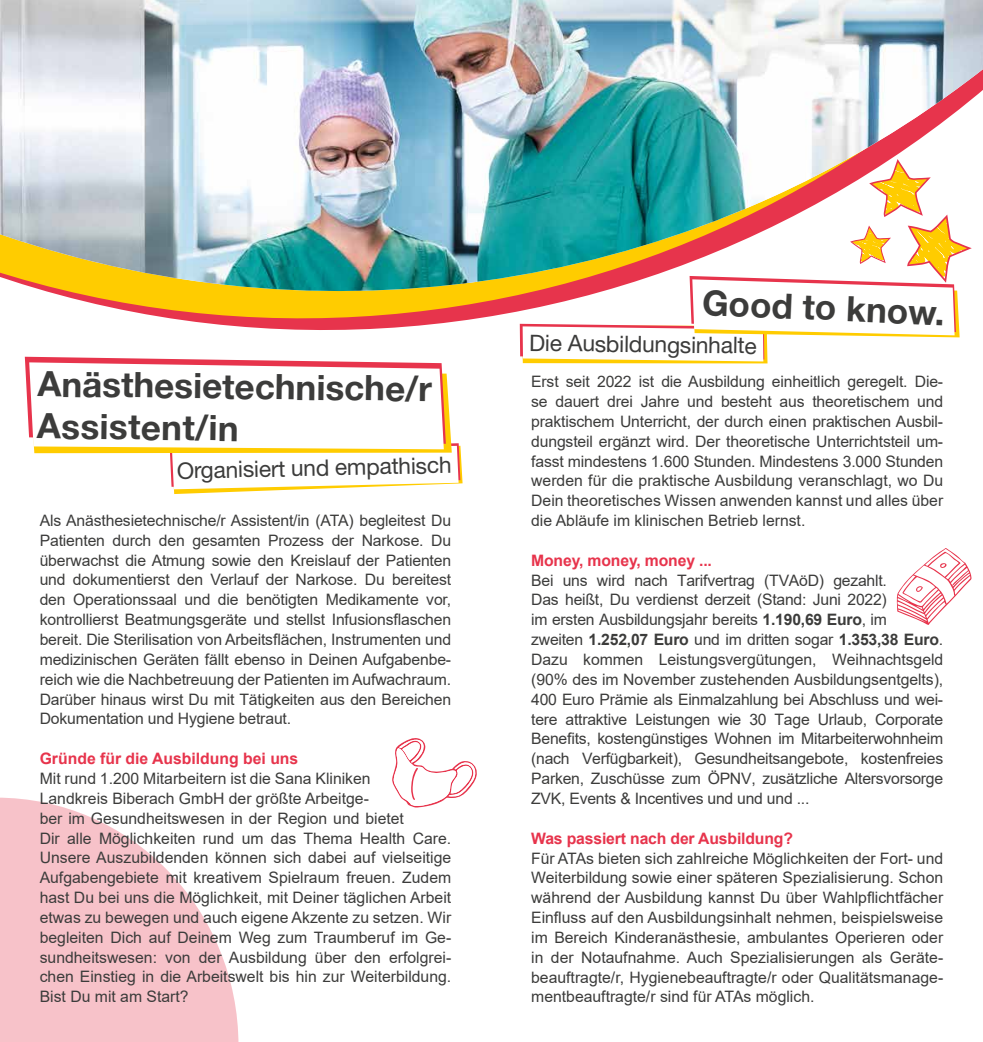
<style>
.page{position:relative;width:983px;height:1042px;background:#fff}
.page>*{position:absolute;margin:0;border:0;box-sizing:border-box;transform-origin:0 0}
.t1{font:700 35px/42.4px "Helvetica Neue LT Pro";color:#3c3c3b}
.t2{font:22.75px "Helvetica Neue LT Pro";color:#3c3c3b}
.t3{font:15.75px/19.8px "Arial";color:#3c3c3b;text-align:justify}
.t4{font:700 15.75px "Arial";letter-spacing:-.01em;color:#e7344c}
.s1{font-weight:700}
</style>
<div class="page">
<svg style="left:0;top:797px;width:239px;height:245px"></svg>
<img style="left:0;top:0;width:982px;height:330px">
<svg style="left:25px;top:357px;width:437px;height:137px"></svg>
<svg style="left:896px;top:548px;width:75px;height:77px"></svg>
<svg style="left:519px;top:159px;width:452px;height:204px"></svg>
<svg style="left:392px;top:738px;width:85px;height:69px"></svg>
<h1 class="t1" style="left:38px;top:361px;width:396px;rotate:1deg">Anästhesietechnische/r<br>Assistent/in</h1>
<h2 class="t2" style="left:177px;top:456px;width:276px;rotate:-1deg">Organisiert und empathisch</h2>
<p class="t3" style="left:40px;top:510px;width:413px">Als Anästhesietechnische/r Assistent/in (ATA) begleitest Du Patienten durch den gesamten Prozess der Narkose. Du überwachst die Atmung sowie den Kreislauf der Patienten und dokumentierst den Verlauf der Narkose. Du bereitest den Operationssaal und die benötigten Medikamente vor, kontrollierst Beatmungsgeräte und stellst Infusionsflaschen bereit. Die Sterilisation von Arbeitsflächen, Instrumenten und medizinischen Geräten fällt ebenso in Deinen Aufgabenbe&shy;reich wie die Nachbetreuung der Patienten im Aufwachraum.<br>Darüber hinaus wirst Du mit Tätigkeiten aus den Bereichen Dokumentation und Hygiene betraut.</p>
<p class="t4" style="left:40px;top:747px;width:260px">Gründe für die Ausbildung bei uns</p>
<p class="t3" style="left:40px;top:768px;width:413px;text-align:left">Mit rund 1.200 Mitarbeitern ist die Sana Kliniken<br>Landkreis Biberach GmbH der größte Arbeitge-<br>ber im Gesundheitswesen in der Region und bietet<br>Dir alle Möglichkeiten rund um das Thema Health Care.<br>Unsere Auszubildenden können sich dabei auf vielseitige Aufgabengebiete mit kreativem Spielraum freuen. Zudem hast Du bei uns die Möglichkeit, mit Deiner täglichen Arbeit etwas zu bewegen und auch eigene Akzente zu setzen. Wir begleiten Dich auf Deinem Weg zum Traumberuf im Ge&shy;sundheitswesen: von der Ausbildung über den erfolgrei&shy;chen Einstieg in die Arbeitswelt bis hin zur Weiterbildung.<br>Bist Du mit am Start?</p>
<h1 class="t1" style="left:703px;top:279px;width:244px;rotate:3deg">Good to know.</h1>
<h2 class="t2" style="left:529px;top:328px;width:229px;rotate:1deg">Die Ausbildungsinhalte</h2>
<p class="t3" style="left:531px;top:372px;width:413px">Erst seit 2022 ist die Ausbildung einheitlich geregelt. Die&shy;se dauert drei Jahre und besteht aus theoretischem und praktischem Unterricht, der durch einen praktischen Ausbil&shy;dungsteil ergänzt wird. Der theoretische Unterrichtsteil um&shy;fasst mindestens 1.600 Stunden. Mindestens 3.000 Stunden werden für die praktische Ausbildung veranschlagt, wo Du Dein theoretisches Wissen anwenden kannst und alles über die Abläufe im klinischen Betrieb lernst.</p>
<p class="t4" style="left:531px;top:549px;width:182px">Money, money, money ...</p>
<p class="t3" style="left:531px;top:570px;width:413px;text-align:left">Bei uns wird nach Tarifvertrag (TVAöD) gezahlt.<br>Das heißt, Du verdienst derzeit (Stand: Juni 2022)<br>im ersten Ausbildungsjahr bereits <span class="s1">1.190,69 Euro</span>, im<br>zweiten <span class="s1">1.252,07 Euro</span> und im dritten sogar <span class="s1">1.353,38 Euro</span>.<br>Dazu kommen Leistungsvergütungen, Weihnachtsgeld (90% des im November zustehenden Ausbildungsentgelts), 400 Euro Prämie als Einmalzahlung bei Abschluss und wei&shy;tere attraktive Leistungen wie 30 Tage Urlaub, Corporate Benefits, kostengünstiges Wohnen im Mitarbeiterwohnheim (nach Verfügbarkeit), Gesundheitsangebote, kostenfreies Parken, Zuschüsse zum ÖPNV, zusätzliche Altersvorsorge ZVK, Events &amp; Incentives und und und ...</p>
<p class="t4" style="left:531px;top:827px;width:263px">Was passiert nach der Ausbildung?</p>
<p class="t3" style="left:531px;top:848px;width:413px">Für ATAs bieten sich zahlreiche Möglichkeiten der Fort- und Weiterbildung sowie einer späteren Spezialisierung. Schon während der Ausbildung kannst Du über Wahlpflichtfächer Einfluss auf den Ausbildungsinhalt nehmen, beispielsweise im Bereich Kinderanästhesie, ambulantes Operieren oder in der Notaufnahme. Auch Spezialisierungen als Geräte&shy;beauftragte/r, Hygienebeauftragte/r oder Qualitätsmanage&shy;mentbeauftragte/r sind für ATAs möglich.</p>
</div>
